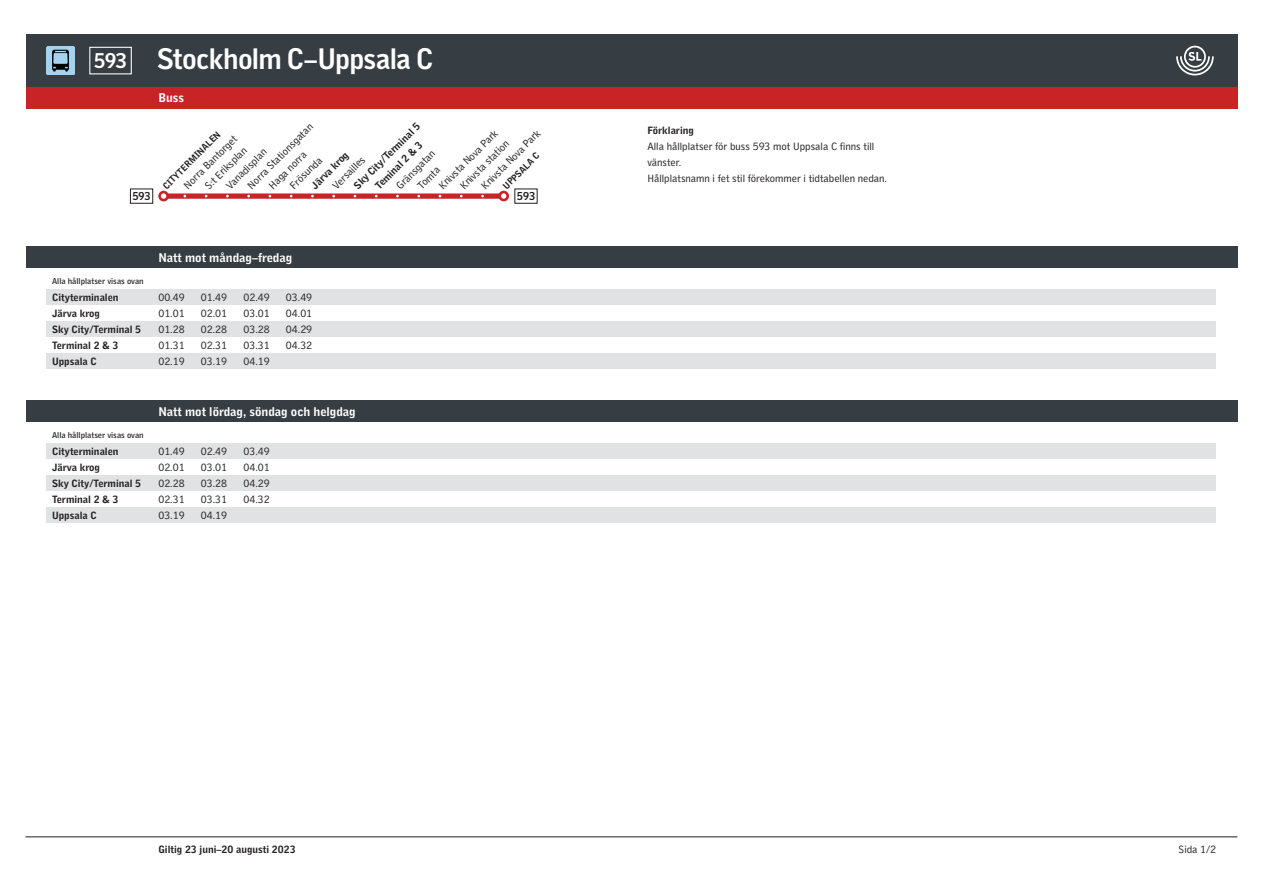
<style>
.page{position:relative;width:1263px;height:893px;background:#fff}
.page>*{position:absolute;margin:0;border:0;box-sizing:border-box;transform-origin:0 0}
.Sidhuvud_-_Destinati{font:700 28.2px "SL Gothic Display";letter-spacing:-.005em;color:#fff}
.Sidhuvud_-_Linjenumm{font:700 20.25px "SL Gothic Display";color:#fff}
.Veckodag{font:700 12.75px "SL Gothic Timetable 2";color:#fff}
.Sidhuvud_-_Linjenumm-2{font:700 10.95px "SL Gothic Display";letter-spacing:.025em;color:#231f20}
.Hållplats_tider{font:10.65px/15.9px "SL Gothic Timetable 2";color:#231f20;text-align:justify}
.Tidtabell_-_Station{font:700 10.65px "SL Gothic Timetable 2";color:#231f20}
.Hålplatsnamn_reg{font:10.65px "SL Gothic Timetable 2";color:#231f20}
.Förklaring_-_Text{font:10.65px "SL Gothic Timetable 2";color:#231f20}
.Hålplatsnamn_reg-2{font:700 10.65px "SL Gothic Timetable 2";color:#231f20}
.Hållplats_tider-2{font:700 10.65px "SL Gothic Timetable 2";color:#231f20}
.Sidfot_-_Pagina{font:10.65px "SL Gothic Timetable 2";color:#231f20}
.Hållplatsnamn_ändhpl{font:700 9.6px "SL Gothic Timetable 2";color:#231f20}
.Tidtabell_-_Förklari{font:500 8.55px "SL Gothic Timetable 2";color:#231f20}
</style>
<div class="page">
<div style="left:26px;top:34px;width:1211px;height:53px;background:#363e43"></div>
<img style="left:47px;top:47px;width:27px;height:27px">
<div style="left:26px;top:87px;width:1211px;height:21px;background:#c82428"></div>
<hr style="left:26px;top:837px;width:1211px;height:1px;background:#231f20">
<svg style="left:1176px;top:46px;width:38px;height:29px"></svg>
<div style="left:89px;top:47px;width:43px;height:27px;border:1px solid #fff"></div>
<div style="left:26px;top:247px;width:1211px;height:21px;background:#363e43"></div>
<div style="left:167px;top:193px;width:340px;height:6px;background:#c82428"></div>
<div style="left:158px;top:191px;width:11px;height:10px;border:3px solid #c82428;border-radius:50%"></div>
<div style="left:500px;top:192px;width:8px;height:8px;background:#fff;border-radius:50%"></div>
<div style="left:498px;top:191px;width:11px;height:10px;border:3px solid #c82428;border-radius:50%"></div>
<div style="left:47px;top:289px;width:1169px;height:16px;background:#e1e2e4"></div>
<div style="left:47px;top:321px;width:1169px;height:16px;background:#e1e2e4"></div>
<div style="left:47px;top:353px;width:1169px;height:16px;background:#e1e2e4"></div>
<div style="left:26px;top:401px;width:1211px;height:21px;background:#363e43"></div>
<div style="left:47px;top:443px;width:1169px;height:16px;background:#e1e2e4"></div>
<div style="left:47px;top:475px;width:1169px;height:16px;background:#e1e2e4"></div>
<div style="left:47px;top:507px;width:1169px;height:16px;background:#e1e2e4"></div>
<div style="left:130px;top:189px;width:23px;height:15px;border:1px solid #231f20"></div>
<div style="left:514px;top:189px;width:23px;height:15px;border:1px solid #231f20"></div>
<p class="Sidhuvud_-_Linjenumm" style="left:94px;top:47px;width:34px">593</p>
<p class="Sidhuvud_-_Destinati" style="left:157px;top:40px;width:277px">Stockholm C–Uppsala C</p>
<p class="Veckodag" style="left:158px;top:90px;width:27px">Buss</p>
<p class="Hålplatsnamn_reg-2" style="left:351px;top:183px;width:91px;rotate:-45deg">Sky City/Terminal 5</p>
<p class="Hålplatsnamn_reg" style="left:245px;top:183px;width:89px;rotate:-45deg">Norra Stationsgatan</p>
<p class="Hålplatsnamn_reg" style="left:436px;top:183px;width:80px;rotate:-45deg">Knivsta Nova Park</p>
<p class="Hålplatsnamn_reg" style="left:479px;top:183px;width:80px;rotate:-45deg">Knivsta Nova Park</p>
<p class="Hållplatsnamn_ändhpl" style="left:160px;top:183px;width:79px;rotate:-45deg">CITYTERMINALEN</p>
<p class="Hålplatsnamn_reg" style="left:181px;top:183px;width:72px;rotate:-45deg">Norra Bantorget</p>
<p class="Hålplatsnamn_reg" style="left:457px;top:183px;width:66px;rotate:-45deg">Knivsta station</p>
<p class="Hålplatsnamn_reg-2" style="left:372px;top:183px;width:64px;rotate:-45deg">Teminal 2 &amp; 3</p>
<p class="Hålplatsnamn_reg" style="left:202px;top:183px;width:56px;rotate:-45deg">S:t Eriksplan</p>
<p class="Hålplatsnamn_reg" style="left:224px;top:183px;width:54px;rotate:-45deg">Vanadisplan</p>
<p class="Hålplatsnamn_reg" style="left:394px;top:183px;width:52px;rotate:-45deg">Gränsgatan</p>
<p class="Hålplatsnamn_reg" style="left:266px;top:183px;width:50px;rotate:-45deg">Haga norra</p>
<p class="Hållplatsnamn_ändhpl" style="left:501px;top:183px;width:49px;rotate:-45deg">UPPSALA C</p>
<p class="Hålplatsnamn_reg-2" style="left:309px;top:183px;width:49px;rotate:-45deg">Järva krog</p>
<p class="Hålplatsnamn_reg" style="left:330px;top:183px;width:43px;rotate:-45deg">Versailles</p>
<p class="Hålplatsnamn_reg" style="left:287px;top:183px;width:42px;rotate:-45deg">Frösunda</p>
<p class="Hålplatsnamn_reg" style="left:415px;top:183px;width:29px;rotate:-45deg">Tomta</p>
<p class="Sidhuvud_-_Linjenumm-2" style="left:133px;top:189px;width:19px">593</p>
<p class="Sidhuvud_-_Linjenumm-2" style="left:517px;top:189px;width:19px">593</p>
<p class="Tidtabell_-_Förklari" style="left:52px;top:276px;width:93px">Alla hållplatser visas ovan</p>
<p class="Tidtabell_-_Station" style="left:52px;top:291px;width:68px">Cityterminalen</p>
<p class="Tidtabell_-_Station" style="left:52px;top:307px;width:49px">Järva krog</p>
<p class="Tidtabell_-_Station" style="left:52px;top:323px;width:91px">Sky City/Terminal 5</p>
<p class="Tidtabell_-_Station" style="left:52px;top:339px;width:68px">Terminal 2 &amp; 3</p>
<p class="Tidtabell_-_Station" style="left:52px;top:355px;width:46px">Uppsala C</p>
<p class="Veckodag" style="left:158px;top:250px;width:135px">Natt mot måndag–fredag</p>
<p class="Hållplats_tider" style="left:158px;top:289px;width:28px">00.49<br>01.01<br>01.28<br>01.31<br>02.19</p>
<p class="Förklaring_-_Text" style="left:201px;top:291px;width:28px">01.49</p>
<p class="Förklaring_-_Text" style="left:201px;top:307px;width:28px">02.01</p>
<p class="Förklaring_-_Text" style="left:201px;top:323px;width:28px">02.28</p>
<p class="Förklaring_-_Text" style="left:201px;top:339px;width:28px">02.31</p>
<p class="Förklaring_-_Text" style="left:201px;top:355px;width:28px">03.19</p>
<p class="Hållplats_tider" style="left:243px;top:289px;width:28px">02.49<br>03.01<br>03.28<br>03.31<br>04.19</p>
<p class="Hållplats_tider" style="left:286px;top:289px;width:28px">03.49<br>04.01<br>04.29<br>04.32</p>
<p class="Tidtabell_-_Förklari" style="left:52px;top:430px;width:93px">Alla hållplatser visas ovan</p>
<p class="Tidtabell_-_Station" style="left:52px;top:445px;width:68px">Cityterminalen</p>
<p class="Tidtabell_-_Station" style="left:52px;top:461px;width:49px">Järva krog</p>
<p class="Tidtabell_-_Station" style="left:52px;top:477px;width:91px">Sky City/Terminal 5</p>
<p class="Tidtabell_-_Station" style="left:52px;top:493px;width:68px">Terminal 2 &amp; 3</p>
<p class="Tidtabell_-_Station" style="left:52px;top:509px;width:46px">Uppsala C</p>
<p class="Veckodag" style="left:158px;top:404px;width:199px">Natt mot lördag, söndag och helgdag</p>
<p class="Hållplats_tider" style="left:158px;top:443px;width:28px">01.49<br>02.01<br>02.28<br>02.31<br>03.19</p>
<p class="Förklaring_-_Text" style="left:201px;top:445px;width:28px">02.49</p>
<p class="Förklaring_-_Text" style="left:201px;top:461px;width:28px">03.01</p>
<p class="Förklaring_-_Text" style="left:201px;top:477px;width:28px">03.28</p>
<p class="Förklaring_-_Text" style="left:201px;top:493px;width:28px">03.31</p>
<p class="Förklaring_-_Text" style="left:201px;top:509px;width:28px">04.19</p>
<p class="Hållplats_tider" style="left:243px;top:443px;width:28px">03.49<br>04.01<br>04.29<br>04.32</p>
<p class="Hållplats_tider-2" style="left:647px;top:125px;width:48px">Förklaring</p>
<p class="Hållplats_tider" style="left:647px;top:139px;width:228px">Alla hållplatser för buss 593 mot Uppsala C finns till vänster.</p>
<p class="Hållplats_tider" style="left:647px;top:171px;width:241px">Hållplatsnamn i fet stil förekommer i tidtabellen nedan.</p>
<p class="Tidtabell_-_Station" style="left:158px;top:843px;width:139px">Giltig 23 juni–20 augusti 2023</p>
<p class="Sidfot_-_Pagina" style="left:1178px;top:843px;width:39px">Sida 1/2</p>
</div>
